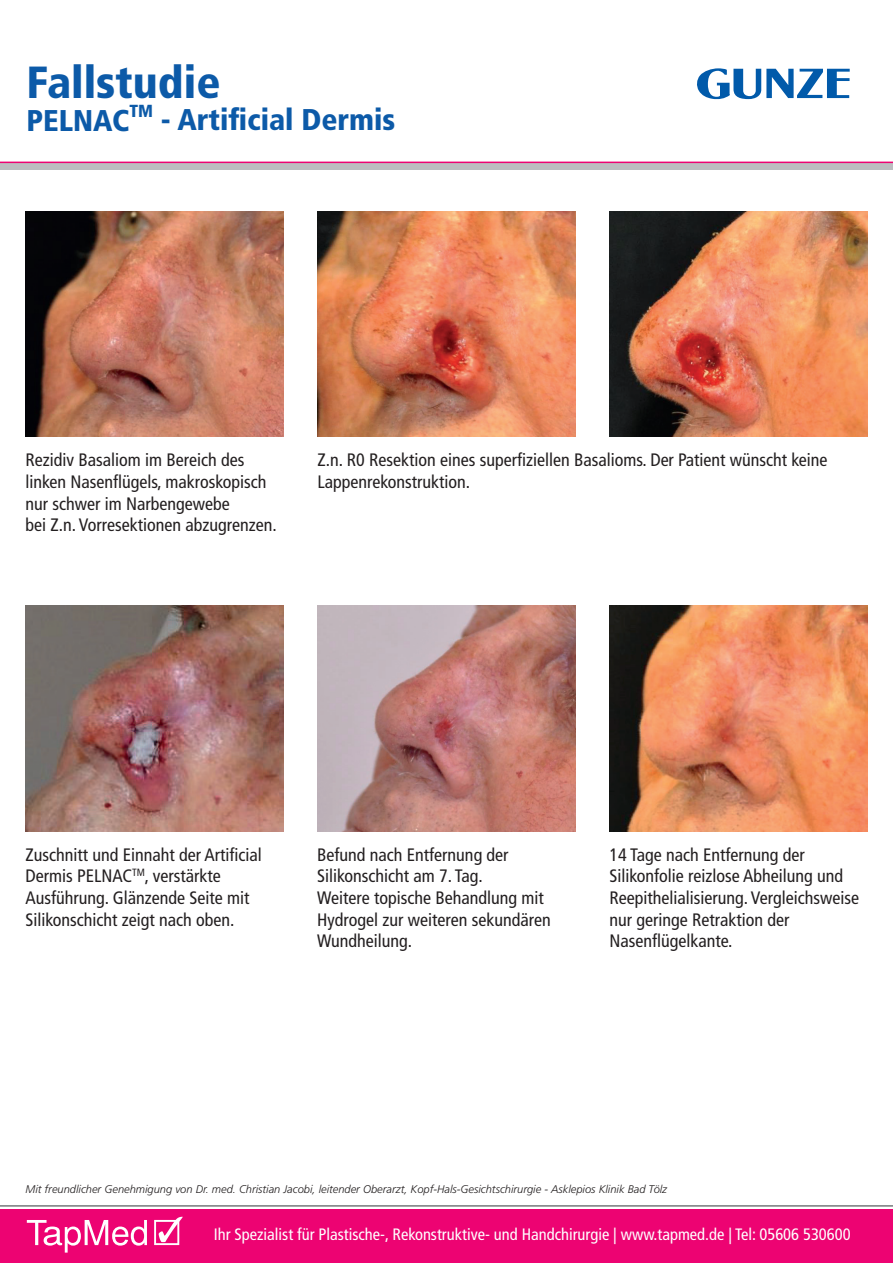
<style>
.page{position:relative;width:893px;height:1263px;background:#fff}
.page>*{position:absolute;margin:0;border:0;box-sizing:border-box;transform-origin:0 0}
.t1{font:900 condensed 45px "Frutiger LT Std";color:#0c5aa8}
.t2{font:900 condensed 30px "Frutiger LT Std";color:#0c5aa8}
.t3{font:condensed 18px/21.6px "Frutiger LT Std";color:#231f20}
.t4{font:condensed 16.5px "Frutiger LT Std";color:#fff}
.t5{font:italic 300 11.1px "Frutiger LT Std";color:#231f20}
</style>
<div class="page">
<svg style="left:0;top:163px;width:893px;height:7px;background:#bcbabe"></svg>
<div style="left:0;top:1210px;width:893px;height:53px;background:#ed0372"></div>
<hr style="left:0;top:162px;width:893px;height:1px;background:#ed0372">
<svg style="left:154px;top:1217px;width:29px;height:28px"></svg>
<svg style="left:27px;top:1220px;width:120px;height:32px"></svg>
<hr style="left:0;top:1205px;width:893px;height:1px;background:#76787b">
<svg style="left:697px;top:68px;width:153px;height:32px"></svg>
<img style="left:26px;top:211px;width:257px;height:226px">
<img style="left:317px;top:211px;width:258px;height:226px">
<img style="left:609px;top:211px;width:258px;height:226px">
<img style="left:26px;top:605px;width:257px;height:226px">
<img style="left:317px;top:605px;width:258px;height:226px">
<img style="left:609px;top:605px;width:258px;height:226px">
<h1 class="t1" style="left:27px;top:55px;width:195px">Fallstudie</h1>
<h2 class="t2" style="left:27px;top:101px;width:370px">PELNAC<sup>TM</sup> - Artificial Dermis</h2>
<p class="t3" style="left:26px;top:449px;width:253px">Rezidiv Basaliom im Bereich des linken Nasenflügels, makroskopisch nur schwer im Narbengewebe<br>bei Z.n. Vorresektionen abzugrenzen.</p>
<p class="t3" style="left:317px;top:449px;width:512px">Z.n. R0 Resektion eines superfiziellen Basalioms. Der Patient wünscht keine<br>Lappenrekonstruktion.</p>
<p class="t3" style="left:26px;top:844px;width:238px">Zuschnitt und Einnaht der Artificial Dermis PELNAC<sup>TM</sup>, verstärkte Ausführung. Glänzende Seite mit Silikonschicht zeigt nach oben.</p>
<p class="t3" style="left:317px;top:844px;width:235px">Befund nach Entfernung der<br>Silikonschicht am 7. Tag.<br>Weitere topische Behandlung mit<br>Hydrogel zur weiteren sekundären<br>Wundheilung.</p>
<p class="t3" style="left:609px;top:844px;width:251px">14 Tage nach Entfernung der<br>Silikonfolie reizlose Abheilung und<br>Reepithelialisierung. Vergleichsweise nur geringe Retraktion der<br>Nasenflügelkante.</p>
<p class="t5" style="left:25px;top:1183px;width:643px">Mit freundlicher Genehmigung von Dr. med. Christian Jacobi, leitender Oberarzt, Kopf-Hals-Gesichtschirurgie - Asklepios Klinik Bad Tölz</p>
<p class="t4" style="left:214px;top:1224px;width:638px">Ihr Spezialist für Plastische-, Rekonstruktive- und Handchirurgie | www.tapmed.de | Tel: 05606 530600</p>
</div>
